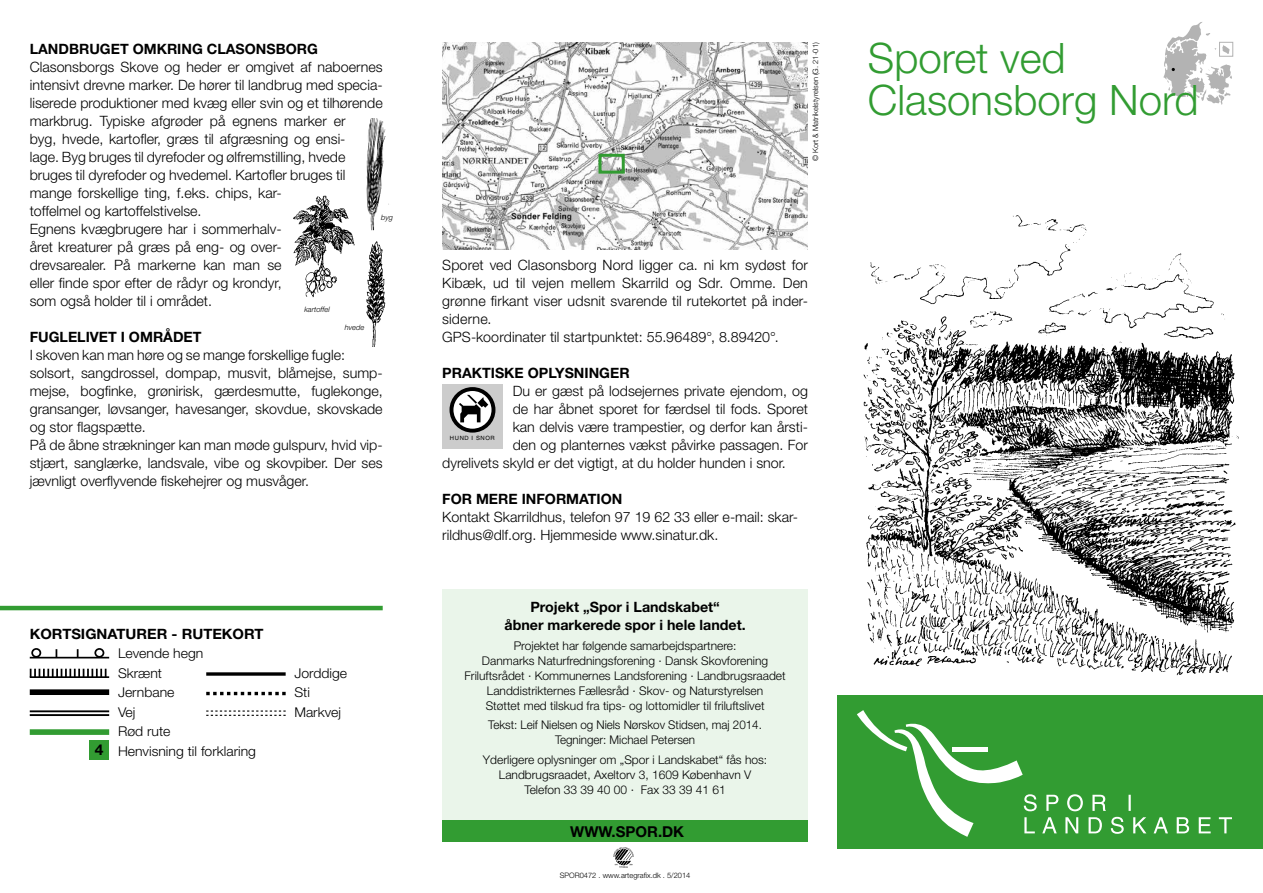
<style>
.page{position:relative;width:1263px;height:893px;background:#fff}
.page>*{position:absolute;margin:0;border:0;box-sizing:border-box;transform-origin:0 0}
.t1{font:300 42px/42px "Helvetica Neue";color:#329c32}
.t2{font:700 15px "Helvetica Neue";color:#000}
.t3{font:300 14.25px/18px "Helvetica Neue";color:#000}
.t4{font:700 14.25px/18px "Helvetica Neue";color:#000;text-align:center}
.t5{font:700 14.25px "Helvetica Neue";color:#000;scale:1.04 1}
.t6{font:300 13.5px/19.5px "Helvetica Neue";color:#000;scale:1.04 1}
.t7{font:300 12px/15px "Helvetica Neue";color:#000;text-align:center}
.t8{font:300 7.5px "Helvetica Neue";color:#000}
.t9{font:italic 300 7.5px "Helvetica Neue";color:#000}
.t10{font:5.85px "Helvetica";letter-spacing:.1em;color:#000}
.s1{font-weight:700;font-size:15px}
</style>
<div class="page">
<div style="left:442px;top:589px;width:366px;height:237px;background:#eaf5ea"></div>
<div style="left:442px;top:821px;width:366px;height:21px;background:#329c32"></div>
<div style="left:442px;top:385px;width:61px;height:64px;background:#ccc"></div>
<svg style="left:451px;top:389px;width:42px;height:42px"></svg>
<div style="left:449px;top:387px;width:46px;height:46px;border:4px solid #000;border-radius:50%"></div>
<svg style="left:459px;top:395px;width:29px;height:27px"></svg>
<hr style="left:30px;top:657px;width:79px;height:1px;background:#000">
<div style="left:31px;top:648px;width:10px;height:10px;border:2px solid #000;border-radius:50%"></div>
<svg style="left:77px;top:649px;width:2px;height:8px"></svg>
<div style="left:94px;top:648px;width:10px;height:10px;border:2px solid #000;border-radius:50%"></div>
<hr style="left:30px;top:676px;width:79px;height:2px;background:#000">
<svg style="left:206px;top:672px;width:80px;height:4px"></svg>
<div style="left:30px;top:689px;width:79px;height:6px;background:#000"></div>
<div style="left:30px;top:729px;width:79px;height:6px;background:#329c32"></div>
<div style="left:89px;top:741px;width:20px;height:19px;background:#329c32"></div>
<svg style="left:206px;top:692px;width:80px;height:3px"></svg>
<hr style="left:30px;top:710px;width:79px;height:2px;background:#000">
<hr style="left:30px;top:714px;width:79px;height:2px;background:#000">
<svg style="left:206px;top:710px;width:80px;height:6px"></svg>
<svg style="left:30px;top:669px;width:76px;height:8px"></svg>
<hr style="left:0;top:606px;width:383px;height:4px;background:#329c32">
<div style="left:1219px;top:42px;width:14px;height:15px;border:1px solid #b3b3b3"></div>
<img style="left:442px;top:43px;width:366px;height:207px">
<div style="left:598px;top:154px;width:27px;height:20px;border:3px solid #329c32"></div>
<div style="left:838px;top:695px;width:425px;height:153px;background:#329c32"></div>
<svg style="left:857px;top:710px;width:375px;height:127px"></svg>
<img style="left:863px;top:215px;width:376px;height:461px">
<svg style="left:1163px;top:22px;width:69px;height:83px"></svg>
<img style="left:366px;top:241px;width:20px;height:105px">
<img style="left:366px;top:118px;width:23px;height:112px">
<img style="left:293px;top:195px;width:62px;height:103px">
<svg style="left:613px;top:847px;width:21px;height:21px"></svg>
<p class="t4" style="left:30px;top:40px;width:290px">LANDBRUGET OMKRING CLASONSBORG</p>
<p class="t3" style="left:30px;top:58px;width:354px">Clasonsborgs Skove og heder er omgivet af naboernes intensivt drevne marker. De hører til landbrug med specia&shy;liserede produktioner med kvæg eller svin og et tilhørende markbrug. Typiske afgrøder på egnens marker er<br>byg, hvede, kartofler, græs til afgræsning og ensi-<br>lage. Byg bruges til dyrefoder og ølfremstilling, hvede bruges til dyrefoder og hvedemel. Kartofler bruges til mange forskellige ting, f.eks. chips, kar-<br>toffelmel og kartoffelstivelse.<br>Egnens kvægbrugere har i sommerhalv-<br>året kreaturer på græs på eng- og over-<br>drevsarealer. På markerne kan man se<br>eller finde spor efter de rådyr og krondyr,<br>som også holder til i området.</p>
<p class="t4" style="left:30px;top:328px;width:173px">FUGLELIVET I OMRÅDET</p>
<p class="t3" style="left:30px;top:346px;width:354px">I skoven kan man høre og se mange forskellige fugle: solsort, sangdrossel, dompap, musvit, blåmejse, sump&shy;mejse, bogfinke, grønirisk, gærdesmutte, fuglekonge, gransanger, løvsanger, havesanger, skovdue, skovskade og stor flagspætte.<br>På de åbne strækninger kan man møde gulspurv, hvid vip&shy;stjært, sanglærke, landsvale, vibe og skovpiber. Der ses jævnligt overflyvende fiskehejrer og musvåger.</p>
<p class="t9" style="left:381px;top:213px;width:13px">byg</p>
<p class="t9" style="left:304px;top:305px;width:27px">kartoffel</p>
<p class="t9" style="left:345px;top:323px;width:21px">hvede</p>
<p class="t5" style="left:30px;top:625px;width:226px">KORTSIGNATURER - RUTEKORT</p>
<p class="t6" style="left:118px;top:644px;width:84px">Levende hegn<br>Skrænt</p>
<p class="t6" style="left:294px;top:663px;width:52px">Jorddige</p>
<p class="t6" style="left:118px;top:683px;width:56px">Jernbane</p>
<p class="t6" style="left:294px;top:683px;width:16px">Sti</p>
<p class="t6" style="left:118px;top:702px;width:18px">Vej</p>
<p class="t6" style="left:294px;top:702px;width:46px">Markvej</p>
<p class="t6" style="left:95px;top:722px;width:156px;text-indent:23px">Rød rute<br><span class="s1">4</span> Henvisning til forklaring</p>
<p class="t8" style="left:811px;top:161px;width:120px;rotate:-90deg">© Kort &amp; Matrikelstyrelsen (G. 21-01)</p>
<h1 class="t1" style="left:868px;top:36px;width:332px">Sporet ved<br>Clasonsborg Nord</h1>
<p class="t3" style="left:442px;top:256px;width:367px">Sporet ved Clasonsborg Nord ligger ca. ni km sydøst for Kibæk, ud til vejen mellem Skarrild og Sdr. Omme. Den grønne firkant viser udsnit svarende til rutekortet på inder&shy;siderne.<br>GPS-koordinater til startpunktet: 55.96489°, 8.89420°.</p>
<p class="t4" style="left:442px;top:364px;width:189px">PRAKTISKE OPLYSNINGER</p>
<p class="t3" style="left:513px;top:382px;width:297px">Du er gæst på lodsejernes private ejendom, og</p>
<p class="t3" style="left:513px;top:400px;width:297px">de har åbnet sporet for færdsel til fods. Sporet</p>
<p class="t3" style="left:513px;top:418px;width:297px">kan delvis være trampestier, og derfor kan årsti-</p>
<p class="t3" style="left:513px;top:436px;width:297px">den og planternes vækst påvirke passagen. For</p>
<p class="t3" style="left:442px;top:454px;width:345px">dyrelivets skyld er det vigtigt, at du holder hunden i snor.</p>
<p class="t4" style="left:442px;top:490px;width:182px">FOR MERE INFORMATION</p>
<p class="t3" style="left:442px;top:508px;width:357px">Kontakt Skarrildhus, telefon 97 19 62 33 eller e-mail: skar&shy;rildhus@dlf.org. Hjemmeside www.sinatur.dk.</p>
<p class="t10" style="left:450px;top:435px;width:46px">HUND I SNOR</p>
<p class="t4" style="left:504px;top:598px;width:243px">Projekt „Spor i Landskabet“<br>åbner markerede spor i hele landet.</p>
<p class="t7" style="left:464px;top:638px;width:323px">Projektet har følgende samarbejdspartnere:<br>Danmarks Naturfredningsforening · Dansk Skovforening Friluftsrådet · Kommunernes Landsforening · Landbrugsraadet Landdistrikternes Fællesråd · Skov- og Naturstyrelsen<br>Støttet med tilskud fra tips- og lottomidler til friluftslivet</p>
<p class="t7" style="left:488px;top:717px;width:275px">Tekst: Leif Nielsen og Niels Nørskov Stidsen, maj 2014.<br>Tegninger: Michael Petersen</p>
<p class="t7" style="left:483px;top:752px;width:286px">Yderligere oplysninger om „Spor i Landskabet“ fås hos:<br>Landbrugsraadet, Axeltorv 3, 1609 København V<br>Telefon 33 39 40 00 · Fax 33 39 41 61</p>
<p class="t2" style="left:570px;top:823px;width:115px">WWW.SPOR.DK</p>
<p class="t8" style="left:560px;top:870px;width:132px">SPOR0472 . www.artegrafix.dk . 5/2014</p>
</div>
